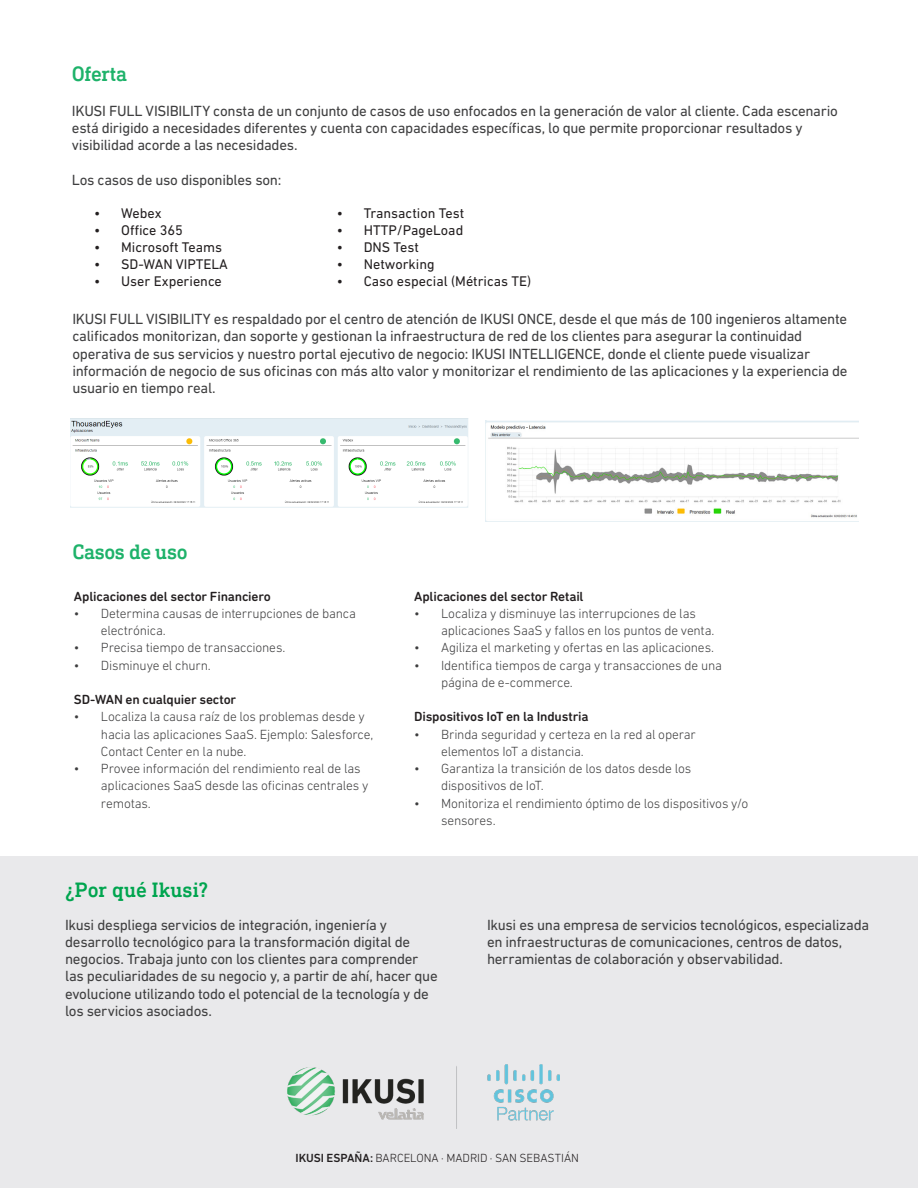
<style>
.page{position:relative;width:918px;height:1188px;background:#fff}
.page>*{position:absolute;margin:0;border:0;box-sizing:border-box;transform-origin:0 0}
.t1{font:500 21px "DIN Next Slab Pro";letter-spacing:-.02em;color:#1eb26a}
.t2{font:500 21px "DIN Next Slab Pro";letter-spacing:.005em;color:#00a54f}
.t3{font:15px/17.2px "DIN Next LT Pro";letter-spacing:-.02em;color:#3e3e3f}
.t4{font:14.25px "DIN Next LT Pro";color:#231f20}
.t5{font:300 13.5px/17.2px "DIN Next LT Pro";letter-spacing:-.015em;color:#3e3e3f}
.t6{font:500 13.5px "DIN Next Rounded LT Pro";letter-spacing:-.01em;color:#231f20}
.t7{font:300 12px "DIN Next LT Pro";color:#231f20}
.s1{font-weight:500}
</style>
<div class="page">
<div style="left:0;top:857px;width:918px;height:331px;background:#e9e9eb"></div>
<img style="left:70px;top:418px;width:399px;height:90px">
<img style="left:486px;top:421px;width:373px;height:101px">
<img style="left:288px;top:1064px;width:271px;height:65px">
<p class="t1" style="left:72px;top:62px;width:57px">Oferta</p>
<p class="t3" style="left:72px;top:102px;width:768px">IKUSI FULL VISIBILITY consta de un conjunto de casos de uso enfocados en la generación de valor al cliente. Cada escenario está dirigido a necesidades diferentes y cuenta con capacidades específicas, lo que permite proporcionar resultados y visibilidad acorde a las necesidades.</p>
<p class="t3" style="left:72px;top:171px;width:211px">Los casos de uso disponibles son:</p>
<p class="t4" style="left:94px;top:205px;width:69px">• Webex</p>
<p class="t4" style="left:94px;top:222px;width:90px">• Office 365</p>
<p class="t4" style="left:94px;top:239px;width:130px">• Microsoft Teams</p>
<p class="t4" style="left:94px;top:256px;width:135px">• SD-WAN VIPTELA</p>
<p class="t4" style="left:94px;top:273px;width:129px">• User Experience</p>
<p class="t4" style="left:337px;top:205px;width:129px">• Transaction Test</p>
<p class="t4" style="left:337px;top:222px;width:128px">• HTTP/PageLoad</p>
<p class="t4" style="left:337px;top:239px;width:84px">• DNS Test</p>
<p class="t4" style="left:337px;top:256px;width:100px">• Networking</p>
<p class="t4" style="left:337px;top:273px;width:196px">• Caso especial (Métricas TE)</p>
<p class="t3" style="left:72px;top:310px;width:777px">IKUSI FULL VISIBILITY es respaldado por el centro de atención de IKUSI ONCE, desde el que más de 100 ingenieros altamente calificados monitorizan, dan soporte y gestionan la infraestructura de red de los clientes para asegurar la continuidad operativa de sus servicios y nuestro portal ejecutivo de negocio: IKUSI INTELLIGENCE, donde el cliente puede visualizar información de negocio de sus oficinas con más alto valor y monitorizar el rendimiento de las aplicaciones y la experiencia de usuario en tiempo real.</p>
<p class="t1" style="left:72px;top:540px;width:117px">Casos de uso</p>
<p class="t6" style="left:74px;top:588px;width:199px">Aplicaciones del sector Financiero</p>
<p class="t5" style="left:101px;top:605px;width:257px;text-indent:-27px">• Determina causas de interrupciones de banca electrónica.</p>
<p class="t5" style="left:74px;top:639px;width:213px">• Precisa tiempo de transacciones.</p>
<p class="t5" style="left:74px;top:656px;width:138px">• Disminuye el churn.</p>
<p class="t6" style="left:74px;top:692px;width:164px">SD-WAN en cualquier sector</p>
<p class="t5" style="left:101px;top:708px;width:274px;text-indent:-27px">• Localiza la causa raíz de los problemas desde y hacia las aplicaciones SaaS. Ejemplo: Salesforce,<br>Contact Center en la nube.</p>
<p class="t5" style="left:101px;top:760px;width:269px;text-indent:-27px">• Provee información del rendimiento real de las aplicaciones SaaS desde las oficinas centrales y remotas.</p>
<p class="t2" style="left:65px;top:877px;width:145px">¿Por qué Ikusi?</p>
<p class="t6" style="left:414px;top:588px;width:171px">Aplicaciones del sector Retail</p>
<p class="t5" style="left:441px;top:605px;width:275px;text-indent:-27px">• Localiza y disminuye las interrupciones de las aplicaciones SaaS y fallos en los puntos de venta.</p>
<p class="t5" style="left:414px;top:639px;width:301px">• Agiliza el marketing y ofertas en las aplicaciones.</p>
<p class="t5" style="left:441px;top:656px;width:282px;text-indent:-27px">• Identifica tiempos de carga y transacciones de una página de e-commerce.</p>
<p class="t6" style="left:414px;top:709px;width:176px">Dispositivos IoT en la Industria</p>
<p class="t5" style="left:441px;top:725px;width:256px;text-indent:-27px">• Brinda seguridad y certeza en la red al operar elementos IoT a distancia.</p>
<p class="t5" style="left:441px;top:760px;width:252px;text-indent:-27px">• Garantiza la transición de los datos desde los dispositivos de IoT.</p>
<p class="t5" style="left:441px;top:794px;width:309px;text-indent:-27px">• Monitoriza el rendimiento óptimo de los dispositivos y/o sensores.</p>
<p class="t3" style="left:65px;top:916px;width:374px">Ikusi despliega servicios de integración, ingeniería y desarrollo tecnológico para la transformación digital de negocios. Trabaja junto con los clientes para comprender las peculiaridades de su negocio y, a partir de ahí, hacer que evolucione utilizando todo el potencial de la tecnología y de los servicios asociados.</p>
<p class="t3" style="left:487px;top:916px;width:384px">Ikusi es una empresa de servicios tecnológicos, especializada en infraestructuras de comunicaciones, centros de datos, herramientas de colaboración y observabilidad.</p>
<p class="t7" style="left:296px;top:1151px;width:285px"><span class="s1">IKUSI ESPAÑA:</span> BARCELONA · MADRID · SAN SEBASTIÁN</p>
</div>
